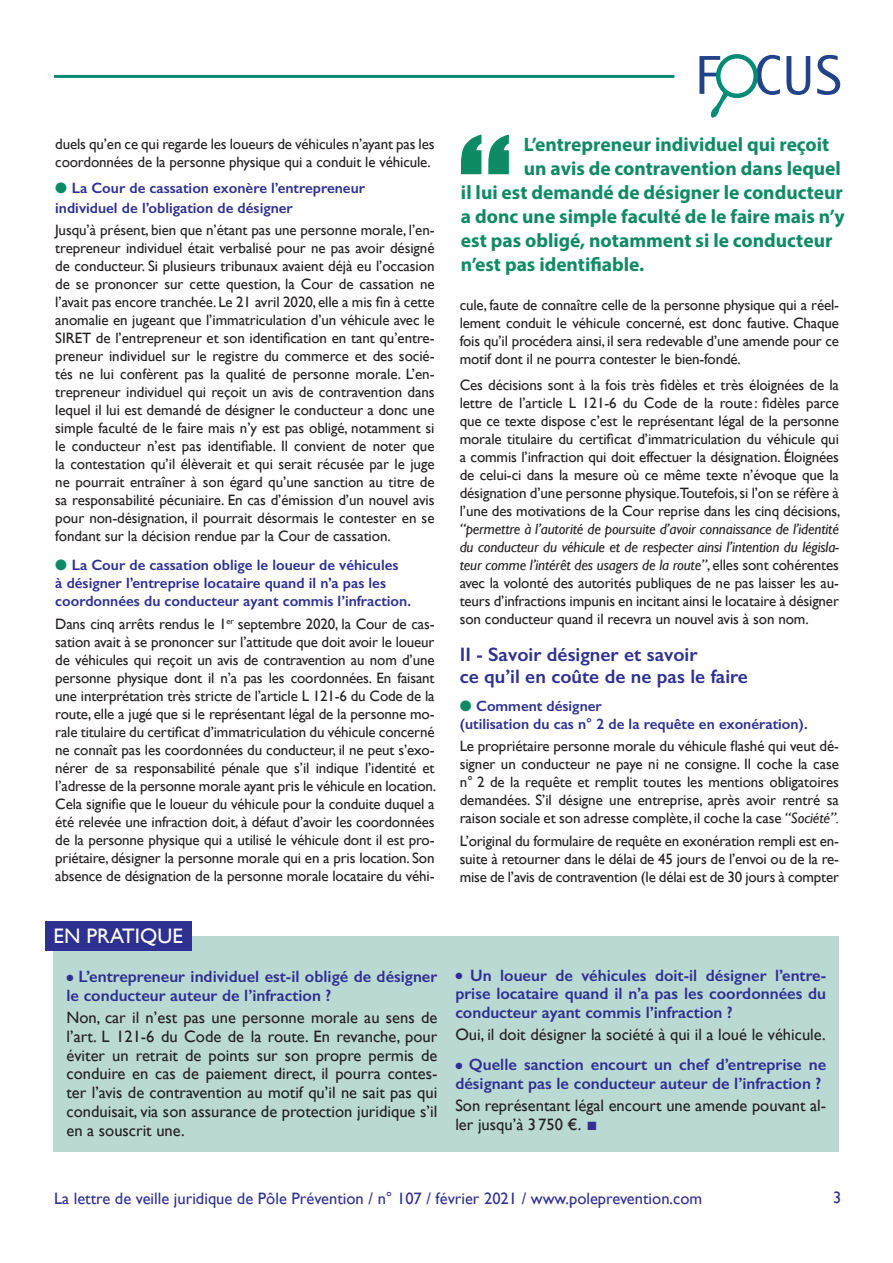
<style>
.page{position:relative;width:893px;height:1263px;background:#fff}
.page>*{position:absolute;margin:0;border:0;box-sizing:border-box;transform-origin:0 0}
.t1{font:154.8px "Impact";color:#0e8a65}
.t2{font:21px "Gill Sans";letter-spacing:.005em;color:#fff}
.t3{font:700 19.5px "Myriad Pro";color:#0e8a65}
.t4{font:600 19.5px/22.5px "Gill Sans";color:#2e3092}
.t5{font:16.5px/18.8px "Gill Sans";color:#231f20;text-align:justify}
.t6{font:600 16.5px/18.8px "Gill Sans";color:#2e3092}
.t7{font:16.5px "Gill Sans";color:#2e3092}
.t8{font:15px/18px "Gill Sans";letter-spacing:-.01em;color:#231f20;text-align:justify}
.t9{font:600 15px/18px "Gill Sans";color:#2e3092}
.s1{color:#0e8a65}
.s2{font-style:italic}
.s3{color:#2e3092}
</style>
<div class="page">
<div style="left:716px;top:54px;width:42px;height:44px;border:4px solid #008b76;border-radius:50%"></div>
<svg style="left:699px;top:55px;width:141px;height:63px"></svg>
<hr style="left:54px;top:75px;width:620px;height:3px;background:#008b76">
<div style="left:54px;top:936px;width:785px;height:215px;background:#bad9d3"></div>
<div style="left:45px;top:921px;width:146px;height:30px;background:#2e3092"></div>
<p class="t8" style="left:55px;top:134px;width:381px">duels qu’en ce qui regarde les loueurs de véhicules n’ayant pas les coordonnées de la personne physique qui a conduit le véhicule.</p>
<p class="t9" style="left:55px;top:178px;width:311px;line-height:19.5px"><span class="s1">●</span> La Cour de cassation exonère l’entrepreneur individuel de l’obligation de désigner</p>
<p class="t8" style="left:55px;top:220px;width:381px">Jusqu’à présent, bien que n’étant pas une personne morale, l’en&shy;trepreneur individuel était verbalisé pour ne pas avoir désigné de conducteur. Si plusieurs tribunaux avaient déjà eu l’occasion de se prononcer sur cette question, la Cour de cassation ne l’avait pas encore tranchée. Le 21 avril 2020, elle a mis fin à cette anomalie en jugeant que l’immatriculation d’un véhicule avec le SIRET de l’entrepreneur et son identification en tant qu’entre&shy;preneur individuel sur le registre du commerce et des socié&shy;tés ne lui confèrent pas la qualité de personne morale. L’en&shy;trepreneur individuel qui reçoit un avis de contravention dans lequel il lui est demandé de désigner le conducteur a donc une simple faculté de le faire mais n’y est pas obligé, notamment si le conducteur n’est pas identifiable. Il convient de noter que la contestation qu’il élèverait et qui serait récusée par le juge ne pourrait entraîner à son égard qu’une sanction au titre de sa responsabilité pécuniaire. En cas d’émission d’un nouvel avis pour non-désignation, il pourrait désormais le contester en se fondant sur la décision rendue par la Cour de cassation.</p>
<p class="t9" style="left:55px;top:556px;width:357px"><span class="s1">●</span> La Cour de cassation oblige le loueur de véhicules<br>à désigner l’entreprise locataire quand il n’a pas les coordonnées du conducteur ayant commis l’infraction.</p>
<p class="t8" style="left:55px;top:615px;width:382px">Dans cinq arrêts rendus le 1<sup>er</sup> septembre 2020, la Cour de cas&shy;sation avait à se prononcer sur l’attitude que doit avoir le loueur de véhicules qui reçoit un avis de contravention au nom d’une personne physique dont il n’a pas les coordonnées. En faisant une interprétation très stricte de l’article L 121-6 du Code de la route, elle a jugé que si le représentant légal de la personne mo&shy;rale titulaire du certificat d’immatriculation du véhicule concerné ne connaît pas les coordonnées du conducteur, il ne peut s’exo&shy;nérer de sa responsabilité pénale que s’il indique l’identité et l’adresse de la personne morale ayant pris le véhicule en location.<br>Cela signifie que le loueur du véhicule pour la conduite duquel a été relevée une infraction doit, à défaut d’avoir les coordonnées de la personne physique qui a utilisé le véhicule dont il est pro&shy;priétaire, désigner la personne morale qui en a pris location. Son absence de désignation de la personne morale locataire du véhi-</p>
<p class="t2" style="left:53px;top:924px;width:131px">EN PRATIQUE</p>
<p class="t6" style="left:66px;top:967px;width:372px">● L’entrepreneur individuel est-il obligé de désigner le conducteur auteur de l’infraction ?</p>
<p class="t5" style="left:66px;top:1008px;width:372px">Non, car il n’est pas une personne morale au sens de l’art. L 121-6 du Code de la route. En revanche, pour éviter un retrait de points sur son propre permis de conduire en cas de paiement direct, il pourra contes&shy;ter l’avis de contravention au motif qu’il ne sait pas qui conduisait, via son assurance de protection juridique s’il en a souscrit une.</p>
<p class="t1" style="left:458px;top:76px;width:55px">“</p>
<p class="t3" style="left:524px;top:132px;width:307px">L’entrepreneur individuel qui reçoit</p>
<p class="t3" style="left:524px;top:156px;width:319px">un avis de contravention dans lequel</p>
<p class="t3" style="left:461px;top:180px;width:383px">il lui est demandé de désigner le conducteur</p>
<p class="t3" style="left:461px;top:204px;width:385px">a donc une simple faculté de le faire mais n’y</p>
<p class="t3" style="left:461px;top:228px;width:373px">est pas obligé, notamment si le conducteur</p>
<p class="t3" style="left:461px;top:252px;width:185px">n’est pas identifiable.</p>
<p class="t8" style="left:460px;top:296px;width:381px">cule, faute de connaître celle de la personne physique qui a réel&shy;lement conduit le véhicule concerné, est donc fautive. Chaque fois qu’il procédera ainsi, il sera redevable d’une amende pour ce motif dont il ne pourra contester le bien-fondé.</p>
<p class="t8" style="left:460px;top:376px;width:382px">Ces décisions sont à la fois très fidèles et très éloignées de la lettre de l’article L 121-6 du Code de la route: fidèles parce que ce texte dispose c’est le représentant légal de la personne morale titulaire du certificat d’immatriculation du véhicule qui a commis l’infraction qui doit effectuer la désignation. Éloignées de celui-ci dans la mesure où ce même texte n’évoque que la désignation d’une personne physique.Toutefois, si l’on se réfère à l’une des motivations de la Cour reprise dans les cinq décisions, <span class="s2">“permettre à l’autorité de poursuite d’avoir connaissance de l’identité du conducteur du véhicule et de respecter ainsi l’intention du législa&shy;teur comme l’intérêt des usagers de la route”</span>, elles sont cohérentes avec la volonté des autorités publiques de ne pas laisser les au&shy;teurs d’infractions impunis en incitant ainsi le locataire à désigner son conducteur quand il recevra un nouvel avis à son nom.</p>
<p class="t4" style="left:460px;top:643px;width:290px">II - Savoir désigner et savoir<br>ce qu’il en coûte de ne pas le faire</p>
<p class="t9" style="left:460px;top:697px;width:349px"><span class="s1">●</span> Comment désigner<br>(utilisation du cas n° 2 de la requête en exonération).</p>
<p class="t8" style="left:460px;top:737px;width:381px">Le propriétaire personne morale du véhicule flashé qui veut dé&shy;signer un conducteur ne paye ni ne consigne. Il coche la case n° 2 de la requête et remplit toutes les mentions obligatoires demandées. S’il désigne une entreprise, après avoir rentré sa raison sociale et son adresse complète, il coche la case <span class="s2">“Société”.</span></p>
<p class="t8" style="left:460px;top:832px;width:381px">L’original du formulaire de requête en exonération rempli est en&shy;suite à retourner dans le délai de 45 jours de l’envoi ou de la re&shy;mise de l’avis de contravention (le délai est de 30 jours à compter</p>
<p class="t6" style="left:455px;top:965px;width:372px;text-align:justify">● Un loueur de véhicules doit-il désigner l’entre&shy;prise locataire quand il n’a pas les coordonnées du conducteur ayant commis l’infraction ?</p>
<p class="t5" style="left:455px;top:1025px;width:372px">Oui, il doit désigner la société à qui il a loué le véhicule.</p>
<p class="t6" style="left:455px;top:1055px;width:372px">● Quelle sanction encourt un chef d’entreprise ne désignant pas le conducteur auteur de l’infraction ?</p>
<p class="t5" style="left:455px;top:1096px;width:372px">Son représentant légal encourt une amende pouvant al&shy;ler jusqu’à 3 750 €. <span class="s3">■</span></p>
<p class="t7" style="left:54px;top:1188px;width:650px">La lettre de veille juridique de Pôle Prévention / n° 107 / février 2021 / www.poleprevention.com</p>
<p class="t7" style="left:833px;top:1187px;width:10px">3</p>
</div>
